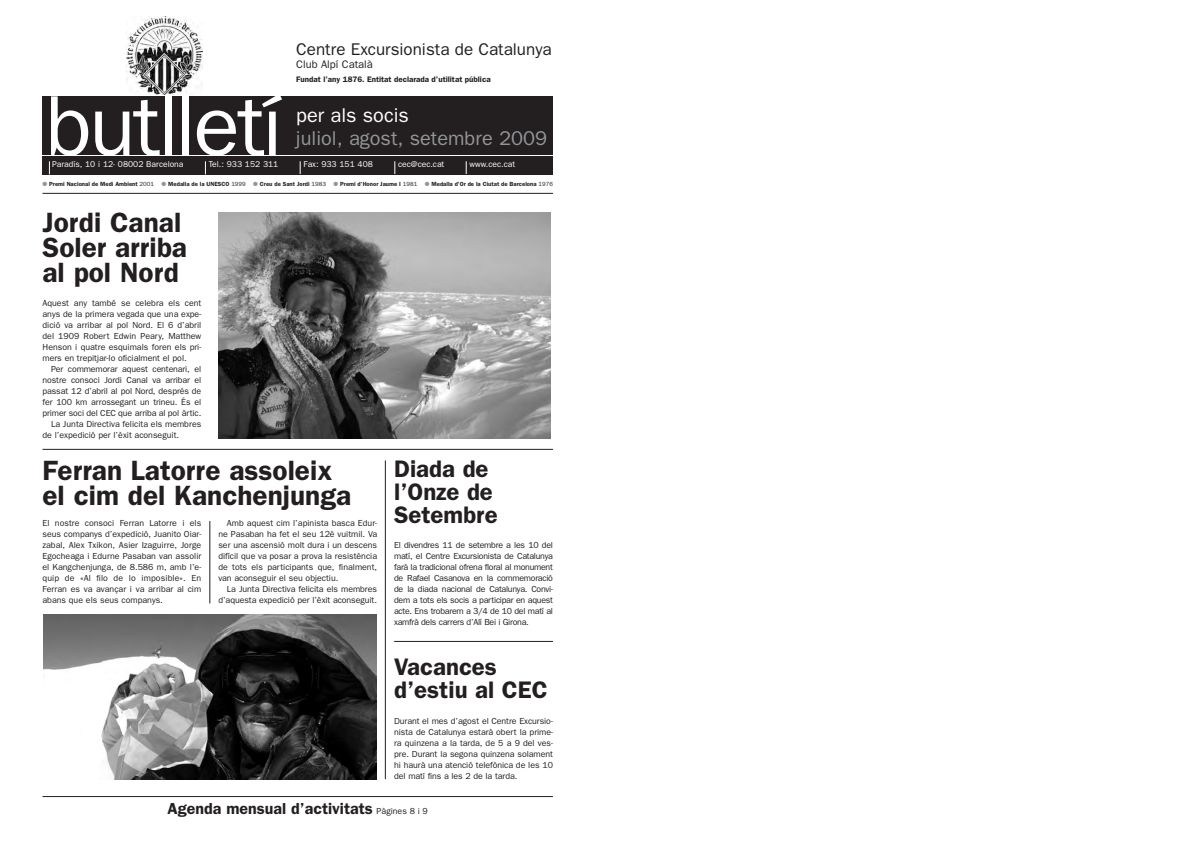
<style>
.page{position:relative;width:1191px;height:842px;background:#fff}
.page>*{position:absolute;margin:0;border:0;box-sizing:border-box;transform-origin:0 0}
.t1{font:85.5px "Franklin Gothic";letter-spacing:-.03em;color:#fff}
.t2{font:600 28px/25px "Franklin Gothic";color:#231f20}
.t3{font:600 24px/23px "Franklin Gothic";color:#231f20}
.t4{font:20px "Franklin Gothic";color:#939598}
.t5{font:20px "Franklin Gothic";color:#fff}
.t6{font:17px "Franklin Gothic";color:#231f20}
.t7{font:600 16px "Franklin Gothic";color:#231f20}
.t8{font:11px "Franklin Gothic";color:#231f20}
.t9{font:8.8px/11px "Franklin Gothic";letter-spacing:-.005em;color:#231f20;text-align:justify}
.t10{font:8.5px "Franklin Gothic";color:#fff}
.t11{font:600 8px "Franklin Gothic";color:#231f20}
.t12{font:600 6px "Franklin Gothic";color:#231f20}
.s1{color:#939598}
.s2{font-weight:400}
.s3{font-weight:400;font-size:8.8px}
</style>
<div class="page">
<div style="left:43px;top:96px;width:510px;height:58px;background:#231f20"></div>
<div style="left:43px;top:156px;width:510px;height:18px;background:#231f20"></div>
<img style="left:127px;top:16px;width:75px;height:78px">
<svg style="left:49px;top:161px;width:1px;height:13px"></svg>
<svg style="left:205px;top:161px;width:1px;height:13px"></svg>
<svg style="left:300px;top:161px;width:1px;height:13px"></svg>
<svg style="left:394px;top:161px;width:1px;height:13px"></svg>
<svg style="left:466px;top:161px;width:1px;height:13px"></svg>
<hr style="left:43px;top:193px;width:510px;height:1px;background:#231f20">
<hr style="left:43px;top:796px;width:510px;height:1px;background:#231f20">
<hr style="left:210px;top:521px;width:1px;height:82px;background:#231f20">
<hr style="left:43px;top:449px;width:510px;height:1px;background:#231f20">
<hr style="left:394px;top:641px;width:159px;height:1px;background:#231f20">
<hr style="left:385px;top:460px;width:1px;height:319px;background:#231f20">
<img style="left:218px;top:212px;width:332px;height:227px">
<img style="left:44px;top:614px;width:332px;height:165px">
<h3 class="t6" style="left:296px;top:39px;width:257px">Centre Excursionista de Catalunya</h3>
<p class="t8" style="left:296px;top:58px;width:78px">Club Alpí Català</p>
<p class="t11" style="left:296px;top:75px;width:196px">Fundat l’any 1876. Entitat declarada d’utilitat pública</p>
<h1 class="t1" style="left:46px;top:75px;width:238px">butlletí</h1>
<p class="t10" style="left:52px;top:159px;width:133px">Paradís, 10 i 12- 08002 Barcelona</p>
<p class="t10" style="left:209px;top:159px;width:71px">Tel.: 933 152 311</p>
<p class="t10" style="left:303px;top:159px;width:71px">Fax: 933 151 408</p>
<p class="t10" style="left:398px;top:159px;width:48px">cec@cec.cat</p>
<p class="t10" style="left:469px;top:159px;width:47px">www.cec.cat</p>
<p class="t12" style="left:43px;top:180px;width:113px"><span class="s1">●</span> Premi Nacional de Medi Ambient <span class="s2">2001</span></p>
<p class="t12" style="left:162px;top:180px;width:86px"><span class="s1">●</span> Medalla de la UNESCO <span class="s2">1999</span></p>
<p class="t12" style="left:253px;top:180px;width:74px"><span class="s1">●</span> Creu de Sant Jordi <span class="s2">1983</span></p>
<p class="t12" style="left:333px;top:180px;width:85px"><span class="s1">●</span> Premi d'Honor Jaume I <span class="s2">1981</span></p>
<p class="t12" style="left:425px;top:180px;width:130px"><span class="s1">●</span> Medalla d'Or de la Ciutat de Barcelona <span class="s2">1976</span></p>
<h3 class="t5" style="left:296px;top:103px;width:114px">per als socis</h3>
<h3 class="t4" style="left:296px;top:126px;width:252px">juliol, agost, setembre 2009</h3>
<h2 class="t2" style="left:43px;top:209px;width:146px">Jordi Canal<br>Soler arriba al pol Nord</h2>
<p class="t9" style="left:43px;top:298px;width:160px">Aquest any també se celebra els cent anys de la primera vegada que una expe&shy;dició va arribar al pol Nord. El 6 d’abril del 1909 Robert Edwin Peary, Matthew Henson i quatre esquimals foren els pri&shy;mers en trepitjar-lo oficialment el pol.</p>
<p class="t9" style="left:51px;top:364px;width:152px">Per commemorar aquest centenari, el</p>
<p class="t9" style="left:43px;top:375px;width:160px">nostre consoci Jordi Canal va arribar el</p>
<p class="t9" style="left:43px;top:386px;width:160px">passat 12 d’abril al pol Nord, després de</p>
<p class="t9" style="left:43px;top:397px;width:160px">fer 100 km arrossegant un trineu. És el</p>
<p class="t9" style="left:43px;top:408px;width:160px">primer soci del CEC que arriba al pol àrtic.</p>
<p class="t9" style="left:51px;top:419px;width:152px">La Junta Directiva felicita els membres</p>
<p class="t9" style="left:43px;top:430px;width:138px">de l’expedició per l’èxit aconseguit.</p>
<h2 class="t2" style="left:43px;top:457px;width:310px">Ferran Latorre assoleix el cim del Kanchenjunga</h2>
<p class="t9" style="left:43px;top:518px;width:160px">El nostre consoci Ferran Latorre i els seus companys d’expedició, Juanito Oiar&shy;zabal, Alex Txikon, Asier Izaguirre, Jorge Egocheaga i Edurne Pasaban van assolir el Kangchenjunga, de 8.586 m, amb l’e&shy;quip de «Al filo de lo imposible». En Ferran es va avançar i va arribar al cim abans que els seus companys.</p>
<p class="t9" style="left:218px;top:518px;width:160px;text-indent:9px">Amb aquest cim l’apinista basca Edur&shy;ne Pasaban ha fet el seu 12è vuitmil. Va ser una ascensió molt dura i un descens difícil que va posar a prova la resistència de tots els participants que, finalment, van aconseguir el seu objectiu.</p>
<p class="t9" style="left:218px;top:584px;width:160px;text-align:right">La Junta Directiva felicita els membres d’aquesta expedició per l’èxit aconseguit.</p>
<h3 class="t3" style="left:394px;top:457px;width:105px">Diada de l’Onze de<br>Setembre</h3>
<p class="t9" style="left:394px;top:540px;width:160px">El divendres 11 de setembre a les 10 del matí, el Centre Excursionista de Catalunya farà la tradicional ofrena floral al monument de Rafael Casanova en la commemoració de la diada nacional de Catalunya. Convi&shy;dem a tots els socis a participar en aquest acte. Ens trobarem a 3/4 de 10 del matí al xamfrà dels carrers d’Alí Bei i Girona.</p>
<h3 class="t3" style="left:394px;top:655px;width:155px">Vacances d’estiu al CEC</h3>
<p class="t9" style="left:394px;top:716px;width:160px">Durant el mes d’agost el Centre Excursio&shy;nista de Catalunya estarà obert la prime&shy;ra quinzena a la tarda, de 5 a 9 del ves&shy;pre. Durant la segona quinzena solament hi haurà una atenció telefònica de les 10 del matí fins a les 2 de la tarda.</p>
<h3 class="t7" style="left:168px;top:799px;width:262px">Agenda mensual d’activitats <span class="s3">Pàgines 8 i 9</span></h3>
</div>
